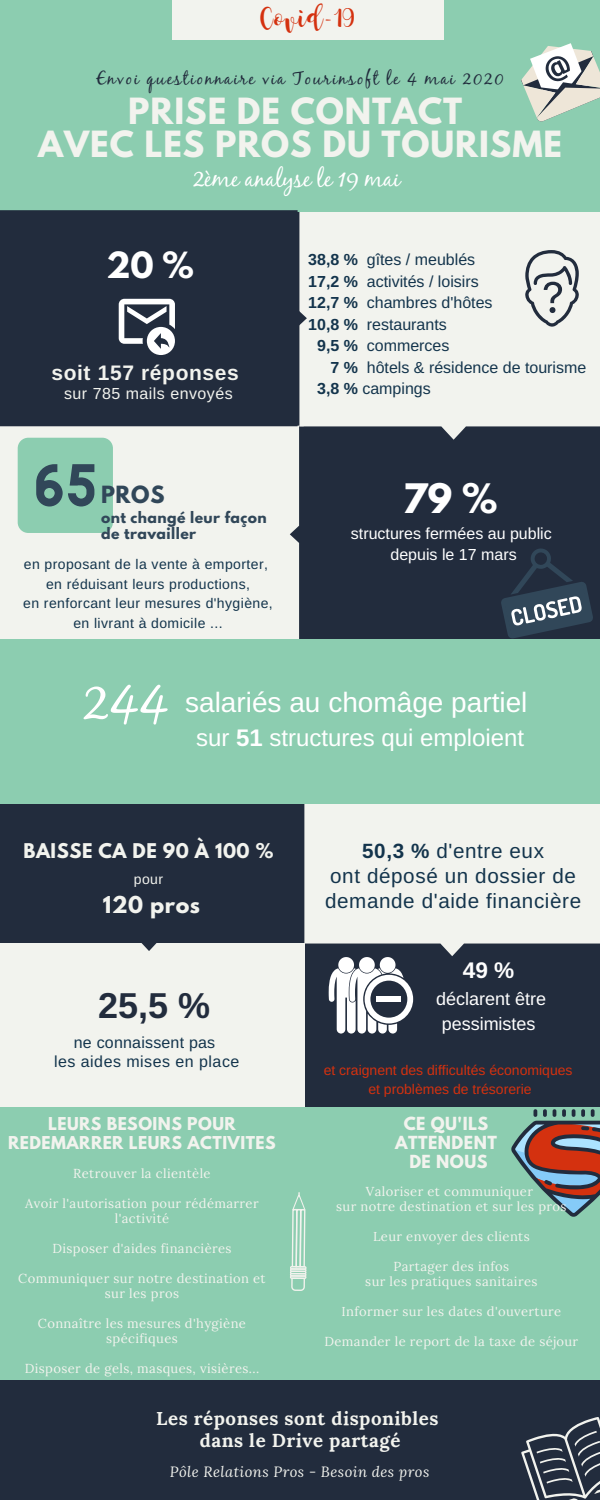
<style>
.page{position:relative;width:600px;height:1500px;background:#222c3d}
.page>*{position:absolute;margin:0;border:0;box-sizing:border-box;transform-origin:0 0}
.t1{font:54.4px "Black Jack";color:#fff}
.t2{font:700 36px "Arimo";color:#222c3d}
.t3{font:700 36px "League Spartan";color:#fff}
.t4{font:700 32px/32.2px "League Spartan";letter-spacing:.03em;color:#f2f3ee;text-align:center}
.t5{font:700 32px "League Spartan";color:#fff}
.t6{font:28px "Arimo";color:#fff}
.t7{font:24px "Arimo";color:#fff}
.t8{font:24px "Black Jack";color:#fff}
.t9{font:700 22.6px "Arimo";color:#fff}
.t10{font:700 21px "Arimo";letter-spacing:.03em;color:#f2f3ee}
.t11{font:21px "Magnolia Sky";letter-spacing:.01em;color:#d4310f}
.t12{font:700 21px "League Spartan";color:#314759}
.t13{font:20.6px/24.8px "Arimo";letter-spacing:.03em;color:#13344c;text-align:center}
.t14{font:700 20.6px "League Spartan";letter-spacing:.03em;color:#f2f3ee}
.t15{font:700 18.7px/21.8px "Lora";letter-spacing:.03em;color:#f2f3ee;text-align:center}
.t16{font:18px "Black Jack";letter-spacing:.09em;color:#222c3d}
.t17{font:18px/24.8px "Arimo";color:#fff;text-align:center}
.t18{font:700 18px "League Spartan";letter-spacing:.03em;color:#f2f3ee}
.t19{font:16px "Arimo";color:#13344c}
.t20{font:16px/21.8px "Arimo";color:#fff;text-align:center}
.t21{font:16px/19.5px "Arimo";letter-spacing:.03em;color:#13344c;text-align:center}
.t22{font:700 16px/18.9px "League Spartan";letter-spacing:.03em;color:#f2f3ee;text-align:center}
.t23{font:16px "Arimo";letter-spacing:.03em;color:#f2f3ee}
.t24{font:700 15.7px/18.8px "League Spartan";letter-spacing:.03em;color:#f2f3ee;text-align:center}
.t25{font:italic 14.7px "Lora";letter-spacing:.03em;color:#f2f3ee}
.t26{font:14px/19.5px "Arimo";letter-spacing:.03em;color:#13344c;text-align:center}
.t27{font:14px/19.5px "Arimo";color:#d4310f;text-align:center}
.t28{font:700 14px/16.5px "League Spartan";letter-spacing:.03em;color:#314759}
.t29{font:14px "Arimo";color:#f2f3ee}
.t30{font:13px/15px "Lora";letter-spacing:.03em;color:#f2f3ee;text-align:center}
.s1{font-weight:700}
</style>
<div class="page">
<div style="left:0;top:944px;width:304px;height:165px;background:#f2f3ee"></div>
<svg style="left:304px;top:803px;width:296px;height:153px;background:#e0e3df"></svg>
<svg style="left:0;top:803px;width:300px;height:148px"></svg>
<div style="left:0;top:426px;width:290px;height:214px;background:#f2f3ee"></div>
<svg style="left:290px;top:426px;width:310px;height:214px"></svg>
<div style="left:0;top:640px;width:600px;height:163px;background:#8ccdb0"></div>
<div style="left:299px;top:212px;width:301px;height:228px;background:#f2f3ee"></div>
<div style="left:0;top:0;width:600px;height:212px;background:#8ccdb0"></div>
<svg style="left:0;top:210px;width:307px;height:216px"></svg>
<div style="left:0;top:1107px;width:600px;height:273px;background:#8ccdb0"></div>
<div style="left:172px;top:0;width:272px;height:40px;background:#f2f3ee"></div>
<svg style="left:521px;top:43px;width:79px;height:79px"></svg>
<svg style="left:511px;top:1109px;width:89px;height:108px"></svg>
<svg style="left:521px;top:1417px;width:79px;height:83px"></svg>
<svg style="left:290px;top:1192px;width:17px;height:99px"></svg>
<svg style="left:119px;top:299px;width:56px;height:56px"></svg>
<svg style="left:500px;top:547px;width:94px;height:92px"></svg>
<svg style="left:329px;top:957px;width:84px;height:77px"></svg>
<svg style="left:525px;top:250px;width:54px;height:77px"></svg>
<div style="left:18px;top:438px;width:95px;height:95px;background:#8ccdb0;border-radius:11px"></div>
<svg style="left:36px;top:464px;width:58px;height:43px"></svg>
<h3 class="t11" style="left:261px;top:11px;width:95px">Covid-19</h3>
<h3 class="t16" style="left:96px;top:68px;width:409px">Envoi questionnaire via Tourinsoft le 4 mai 2020</h3>
<h3 class="t4" style="left:38px;top:99px;width:526px">PRISE DE CONTACT<br>AVEC LES PROS DU TOURISME</h3>
<h3 class="t8" style="left:193px;top:163px;width:209px">2ème analyse le 19 mai</h3>
<h3 class="t5" style="left:107px;top:249px;width:89px">20 %</h3>
<p class="t19" style="left:308px;top:251px;width:169px"><span class="s1">38,8 %</span> gîtes / meublés</p>
<p class="t19" style="left:308px;top:272px;width:172px"><span class="s1">17,2 %</span> activités / loisirs</p>
<p class="t19" style="left:308px;top:294px;width:186px"><span class="s1">12,7 %</span> chambres d'hôtes</p>
<p class="t19" style="left:308px;top:315px;width:140px"><span class="s1">10,8 %</span> restaurants</p>
<p class="t19" style="left:317px;top:337px;width:134px"><span class="s1">9,5 %</span> commerces</p>
<p class="t19" style="left:330px;top:358px;width:257px"><span class="s1">7 %</span> hôtels &amp; résidence de tourisme</p>
<p class="t19" style="left:317px;top:380px;width:115px"><span class="s1">3,8 %</span> campings</p>
<h3 class="t10" style="left:51px;top:361px;width:189px">soit 157 réponses</h3>
<p class="t23" style="left:64px;top:385px;width:170px">sur 785 mails envoyés</p>
<h3 class="t12" style="left:101px;top:484px;width:65px">PROS</h3>
<p class="t28" style="left:101px;top:511px;width:167px">ont changé leur façon de travailler</p>
<p class="t26" style="left:23px;top:555px;width:251px">en proposant de la vente à emporter, en réduisant leurs productions,<br>en renforcant leur mesures d'hygiène, en livrant à domicile ...</p>
<h2 class="t3" style="left:403px;top:481px;width:96px">79 %</h2>
<p class="t20" style="left:351px;top:522px;width:202px">structures fermées au public depuis le 17 mars</p>
<h1 class="t1" style="left:82px;top:668px;width:88px">244</h1>
<h3 class="t6" style="left:185px;top:687px;width:344px">salariés au chomâge partiel</h3>
<h3 class="t7" style="left:196px;top:725px;width:329px">sur <span class="s1">51</span> structures qui emploient</h3>
<h3 class="t18" style="left:23px;top:842px;width:251px">BAISSE CA DE 90 À 100 %</h3>
<p class="t29" style="left:134px;top:872px;width:31px">pour</p>
<h3 class="t14" style="left:103px;top:894px;width:99px">120 pros</h3>
<h2 class="t2" style="left:98px;top:985px;width:113px">25,5 %</h2>
<p class="t21" style="left:54px;top:1033px;width:187px">ne connaissent pas<br>les aides mises en place</p>
<h3 class="t13" style="left:325px;top:839px;width:258px"><span class="s1">50,3 %</span> d'entre eux<br>ont déposé un dossier de demande d'aide financière</h3>
<h3 class="t9" style="left:463px;top:958px;width:53px">49 %</h3>
<h3 class="t17" style="left:436px;top:986px;width:112px">déclarent être pessimistes</h3>
<p class="t27" style="left:324px;top:1060px;width:250px">et craignent des difficultés économiques et problèmes de trésorerie</p>
<p class="t24" style="left:8px;top:1116px;width:269px">LEURS BESOINS POUR<br>REDEMARRER LEURS ACTIVITES</p>
<p class="t22" style="left:395px;top:1116px;width:103px">CE QU'ILS<br>ATTENDENT<br>DE NOUS</p>
<p class="t30" style="left:73px;top:1166px;width:139px">Retrouver la clientèle</p>
<p class="t30" style="left:25px;top:1196px;width:235px">Avoir l'autorisation pour rédémarrer l'activité</p>
<p class="t30" style="left:52px;top:1241px;width:181px">Disposer d'aides financières</p>
<p class="t30" style="left:18px;top:1271px;width:249px">Communiquer sur notre destination et sur les pros</p>
<p class="t30" style="left:38px;top:1316px;width:210px">Connaître les mesures d'hygiène spécifiques</p>
<p class="t30" style="left:25px;top:1361px;width:236px">Disposer de gels, masques, visières...</p>
<p class="t30" style="left:336px;top:1184px;width:232px">Valoriser et communiquer<br>sur notre destination et sur les pros</p>
<p class="t30" style="left:373px;top:1229px;width:158px">Leur envoyer des clients</p>
<p class="t30" style="left:365px;top:1259px;width:174px">Partager des infos<br>sur les pratiques sanitaires</p>
<p class="t30" style="left:341px;top:1304px;width:221px">Informer sur les dates d'ouverture</p>
<p class="t30" style="left:324px;top:1334px;width:255px">Demander le report de la taxe de séjour</p>
<h3 class="t15" style="left:156px;top:1407px;width:284px">Les réponses sont disponibles dans le Drive partagé</h3>
<p class="t25" style="left:170px;top:1462px;width:261px">Pôle Relations Pros - Besoin des pros</p>
</div>
